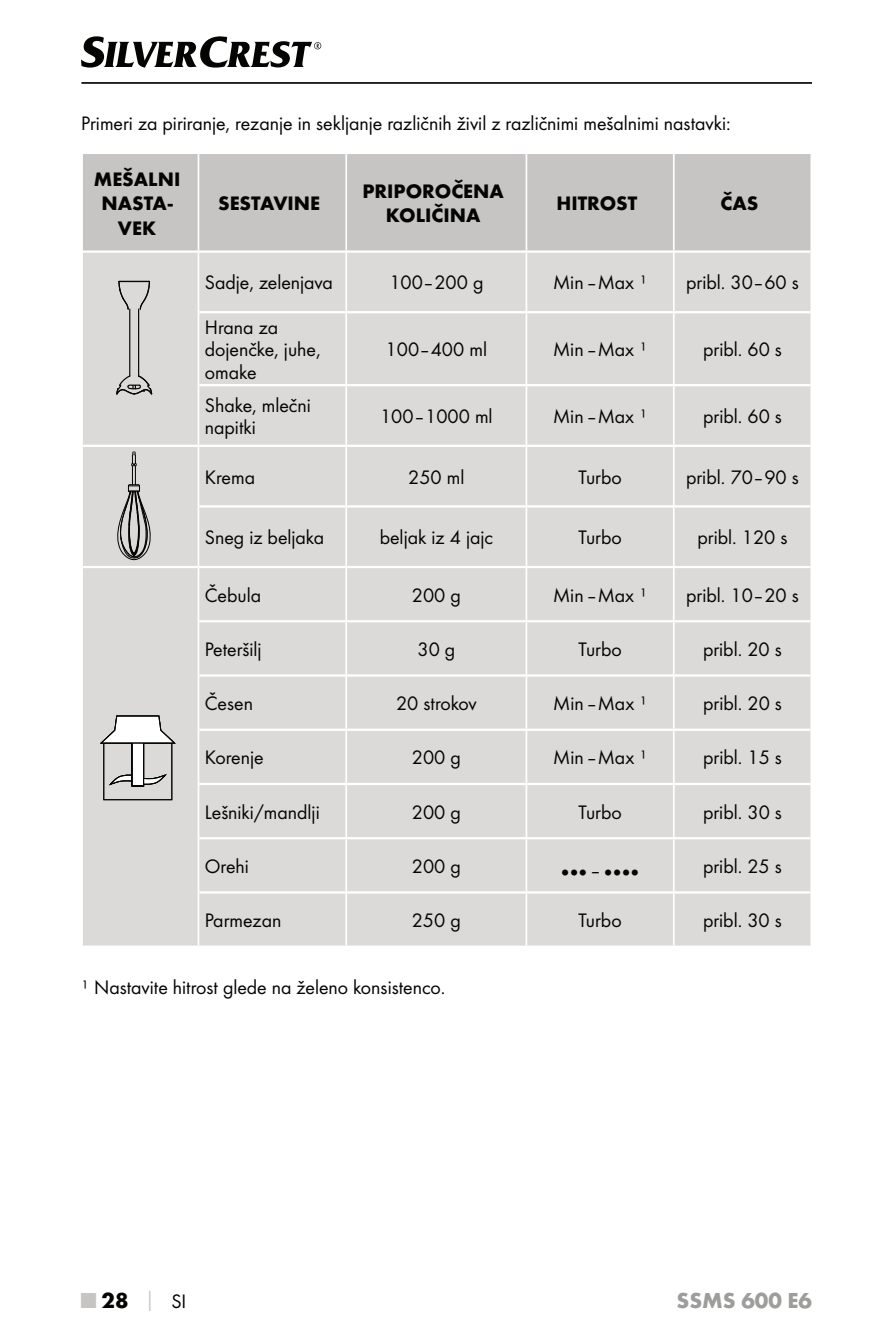
<style>
.page{position:relative;width:893px;height:1340px;background:#fff}
.page>*{position:absolute;margin:0;border:0;box-sizing:border-box;transform-origin:0 0}
.t1{font:700 29.25px "Futura";color:#040503}
.t2{font:700 22.5px "Futura";color:#9d9d9c}
.t3{font:700 22.5px "Futura";color:#040503}
.t4{font:20.25px/22.5px "Futura Boo";color:#040503}
.t5{font:700 20.25px/24.3px "Futura";color:#040503;text-align:center}
.s1{font-family:"Futura Boo";font-weight:400;font-size:20.25px}
.s2{color:#c6c5c4}
.s3{font-size:20.25px;color:#c6c5c4}
</style>
<div class="page">
<hr style="left:81px;top:82px;width:731px;height:2px;background:#040503">
<svg style="left:81px;top:36px;width:240px;height:32px"></svg>
<div style="left:83px;top:154px;width:727px;height:96px;background:#c6c5c4"></div>
<div style="left:83px;top:253px;width:727px;height:692px;background:#dbdad9"></div>
<hr style="left:199px;top:311px;width:611px;height:2px;background:#fff">
<hr style="left:199px;top:384px;width:611px;height:2px;background:#fff">
<hr style="left:83px;top:444px;width:115px;height:3px;background:#fff">
<hr style="left:198px;top:444px;width:612px;height:3px;background:#fff">
<hr style="left:199px;top:505px;width:611px;height:2px;background:#fff">
<hr style="left:83px;top:566px;width:115px;height:2px;background:#fff">
<hr style="left:198px;top:566px;width:612px;height:2px;background:#fff">
<hr style="left:199px;top:620px;width:611px;height:2px;background:#fff">
<hr style="left:199px;top:674px;width:611px;height:2px;background:#fff">
<hr style="left:199px;top:728px;width:611px;height:3px;background:#fff">
<hr style="left:199px;top:782px;width:611px;height:3px;background:#fff">
<hr style="left:199px;top:837px;width:611px;height:2px;background:#fff">
<hr style="left:199px;top:891px;width:611px;height:2px;background:#fff">
<hr style="left:198px;top:154px;width:1px;height:96px;background:#fff">
<hr style="left:345px;top:154px;width:2px;height:96px;background:#fff">
<hr style="left:526px;top:154px;width:1px;height:96px;background:#fff">
<hr style="left:673px;top:154px;width:2px;height:96px;background:#fff">
<hr style="left:198px;top:253px;width:1px;height:59px;background:#fff">
<hr style="left:345px;top:253px;width:2px;height:58px;background:#fff">
<hr style="left:526px;top:253px;width:1px;height:58px;background:#fff">
<hr style="left:673px;top:253px;width:2px;height:58px;background:#fff">
<hr style="left:198px;top:312px;width:1px;height:73px;background:#fff">
<hr style="left:345px;top:313px;width:2px;height:71px;background:#fff">
<hr style="left:526px;top:313px;width:1px;height:71px;background:#fff">
<hr style="left:673px;top:313px;width:2px;height:71px;background:#fff">
<hr style="left:198px;top:385px;width:1px;height:59px;background:#fff">
<hr style="left:345px;top:386px;width:2px;height:58px;background:#fff">
<hr style="left:526px;top:386px;width:1px;height:58px;background:#fff">
<hr style="left:673px;top:386px;width:2px;height:58px;background:#fff">
<hr style="left:198px;top:447px;width:1px;height:59px;background:#fff">
<hr style="left:345px;top:447px;width:2px;height:58px;background:#fff">
<hr style="left:526px;top:447px;width:1px;height:58px;background:#fff">
<hr style="left:673px;top:447px;width:2px;height:58px;background:#fff">
<hr style="left:198px;top:506px;width:1px;height:60px;background:#fff">
<hr style="left:345px;top:507px;width:2px;height:59px;background:#fff">
<hr style="left:526px;top:507px;width:1px;height:59px;background:#fff">
<hr style="left:673px;top:507px;width:2px;height:59px;background:#fff">
<hr style="left:198px;top:568px;width:1px;height:53px;background:#fff">
<hr style="left:345px;top:568px;width:2px;height:52px;background:#fff">
<hr style="left:526px;top:568px;width:1px;height:52px;background:#fff">
<hr style="left:673px;top:568px;width:2px;height:52px;background:#fff">
<hr style="left:198px;top:621px;width:1px;height:54px;background:#fff">
<hr style="left:345px;top:622px;width:2px;height:52px;background:#fff">
<hr style="left:526px;top:622px;width:1px;height:52px;background:#fff">
<hr style="left:673px;top:622px;width:2px;height:52px;background:#fff">
<hr style="left:198px;top:675px;width:1px;height:54px;background:#fff">
<hr style="left:345px;top:676px;width:2px;height:52px;background:#fff">
<hr style="left:526px;top:676px;width:1px;height:52px;background:#fff">
<hr style="left:673px;top:676px;width:2px;height:52px;background:#fff">
<hr style="left:198px;top:729px;width:1px;height:55px;background:#fff">
<hr style="left:345px;top:731px;width:2px;height:51px;background:#fff">
<hr style="left:526px;top:731px;width:1px;height:51px;background:#fff">
<hr style="left:673px;top:731px;width:2px;height:51px;background:#fff">
<hr style="left:198px;top:784px;width:1px;height:54px;background:#fff">
<hr style="left:345px;top:785px;width:2px;height:52px;background:#fff">
<hr style="left:526px;top:785px;width:1px;height:52px;background:#fff">
<hr style="left:673px;top:785px;width:2px;height:52px;background:#fff">
<hr style="left:198px;top:838px;width:1px;height:54px;background:#fff">
<hr style="left:345px;top:839px;width:2px;height:52px;background:#fff">
<hr style="left:526px;top:839px;width:1px;height:52px;background:#fff">
<hr style="left:673px;top:839px;width:2px;height:52px;background:#fff">
<hr style="left:198px;top:892px;width:1px;height:53px;background:#fff">
<hr style="left:345px;top:893px;width:2px;height:52px;background:#fff">
<hr style="left:526px;top:893px;width:1px;height:52px;background:#fff">
<hr style="left:673px;top:893px;width:2px;height:52px;background:#fff">
<hr style="left:119px;top:281px;width:30px;height:1px;background:#040503">
<hr style="left:138px;top:309px;width:1px;height:67px;background:#040503">
<hr style="left:129px;top:309px;width:1px;height:67px;background:#040503">
<svg style="left:138px;top:280px;width:13px;height:52px"></svg>
<svg style="left:117px;top:280px;width:13px;height:52px"></svg>
<svg style="left:115px;top:374px;width:38px;height:21px"></svg>
<svg style="left:112px;top:450px;width:42px;height:198px;background:#c6c6c5"></svg>
<svg style="left:99px;top:715px;width:78px;height:85px"></svg>
<p class="t4" style="left:81px;top:113px;width:651px">Primeri za piriranje, rezanje in sekljanje različnih živil z različnimi mešalnimi nastavki:</p>
<p class="t5" style="left:94px;top:169px;width:88px">MEŠALNI<br>NASTA-<br>VEK</p>
<p class="t5" style="left:362px;top:181px;width:143px">PRIPOROČENA<br>KOLIČINA</p>
<p class="t5" style="left:556px;top:193px;width:82px">HITROST</p>
<p class="t5" style="left:720px;top:193px;width:39px">ČAS</p>
<p class="t5" style="left:218px;top:193px;width:103px">SESTAVINE</p>
<p class="t4" style="left:205px;top:272px;width:130px">Sadje, zelenjava</p>
<p class="t4" style="left:389px;top:272px;width:96px">100–200 g</p>
<p class="t4" style="left:553px;top:272px;width:96px">Min –Max ¹</p>
<p class="t4" style="left:686px;top:272px;width:114px">pribl. 30–60 s</p>
<p class="t4" style="left:205px;top:317px;width:117px">Hrana za dojenčke, juhe, omake</p>
<p class="t4" style="left:386px;top:339px;width:103px">100–400 ml</p>
<p class="t4" style="left:553px;top:339px;width:96px">Min –Max ¹</p>
<p class="t4" style="left:703px;top:339px;width:80px">pribl. 60 s</p>
<p class="t4" style="left:205px;top:395px;width:108px">Shake, mlečni napitki</p>
<p class="t4" style="left:380px;top:406px;width:114px">100–1000 ml</p>
<p class="t4" style="left:553px;top:406px;width:96px">Min –Max ¹</p>
<p class="t4" style="left:703px;top:406px;width:80px">pribl. 60 s</p>
<p class="t4" style="left:205px;top:467px;width:52px">Krema</p>
<p class="t4" style="left:408px;top:467px;width:58px">250 ml</p>
<p class="t4" style="left:579px;top:467px;width:45px">Turbo</p>
<p class="t4" style="left:686px;top:467px;width:114px">pribl. 70–90 s</p>
<p class="t4" style="left:205px;top:527px;width:121px">Sneg iz beljaka</p>
<p class="t4" style="left:380px;top:527px;width:115px">beljak iz 4 jajc</p>
<p class="t4" style="left:579px;top:527px;width:45px">Turbo</p>
<p class="t4" style="left:697px;top:527px;width:92px">pribl. 120 s</p>
<p class="t4" style="left:205px;top:585px;width:58px">Čebula</p>
<p class="t4" style="left:412px;top:585px;width:51px">200 g</p>
<p class="t4" style="left:553px;top:585px;width:96px">Min –Max ¹</p>
<p class="t4" style="left:686px;top:585px;width:114px">pribl. 10–20 s</p>
<p class="t4" style="left:205px;top:639px;width:58px">Peteršilj</p>
<p class="t4" style="left:417px;top:639px;width:39px">30 g</p>
<p class="t4" style="left:579px;top:639px;width:45px">Turbo</p>
<p class="t4" style="left:703px;top:639px;width:80px">pribl. 20 s</p>
<p class="t4" style="left:205px;top:693px;width:50px">Česen</p>
<p class="t4" style="left:396px;top:693px;width:82px">20 strokov</p>
<p class="t4" style="left:553px;top:693px;width:96px">Min –Max ¹</p>
<p class="t4" style="left:703px;top:693px;width:80px">pribl. 20 s</p>
<p class="t4" style="left:205px;top:747px;width:60px">Korenje</p>
<p class="t4" style="left:412px;top:747px;width:51px">200 g</p>
<p class="t4" style="left:553px;top:747px;width:96px">Min –Max ¹</p>
<p class="t4" style="left:703px;top:747px;width:80px">pribl. 15 s</p>
<p class="t4" style="left:205px;top:801px;width:116px">Lešniki/mandlji</p>
<p class="t4" style="left:412px;top:801px;width:51px">200 g</p>
<p class="t4" style="left:579px;top:801px;width:45px">Turbo</p>
<p class="t4" style="left:703px;top:801px;width:80px">pribl. 30 s</p>
<p class="t4" style="left:205px;top:856px;width:46px">Orehi</p>
<p class="t4" style="left:412px;top:856px;width:51px">200 g</p>
<h1 class="t1" style="left:561px;top:853px;width:80px">... <span class="s1">–</span> ....</h1>
<p class="t4" style="left:703px;top:856px;width:80px">pribl. 25 s</p>
<p class="t4" style="left:205px;top:910px;width:78px">Parmezan</p>
<p class="t4" style="left:412px;top:910px;width:51px">250 g</p>
<p class="t4" style="left:578px;top:910px;width:45px">Turbo</p>
<p class="t4" style="left:703px;top:910px;width:80px">pribl. 30 s</p>
<p class="t4" style="left:81px;top:976px;width:366px">¹ Nastavite hitrost glede na želeno konsistenco.</p>
<p class="t3" style="left:81px;top:1291px;width:107px"><span class="s2">■</span> 28 <span class="s3">│</span> <span class="s1">SI</span></p>
<p class="t2" style="left:677px;top:1291px;width:137px">SSMS 600 E6</p>
</div>
